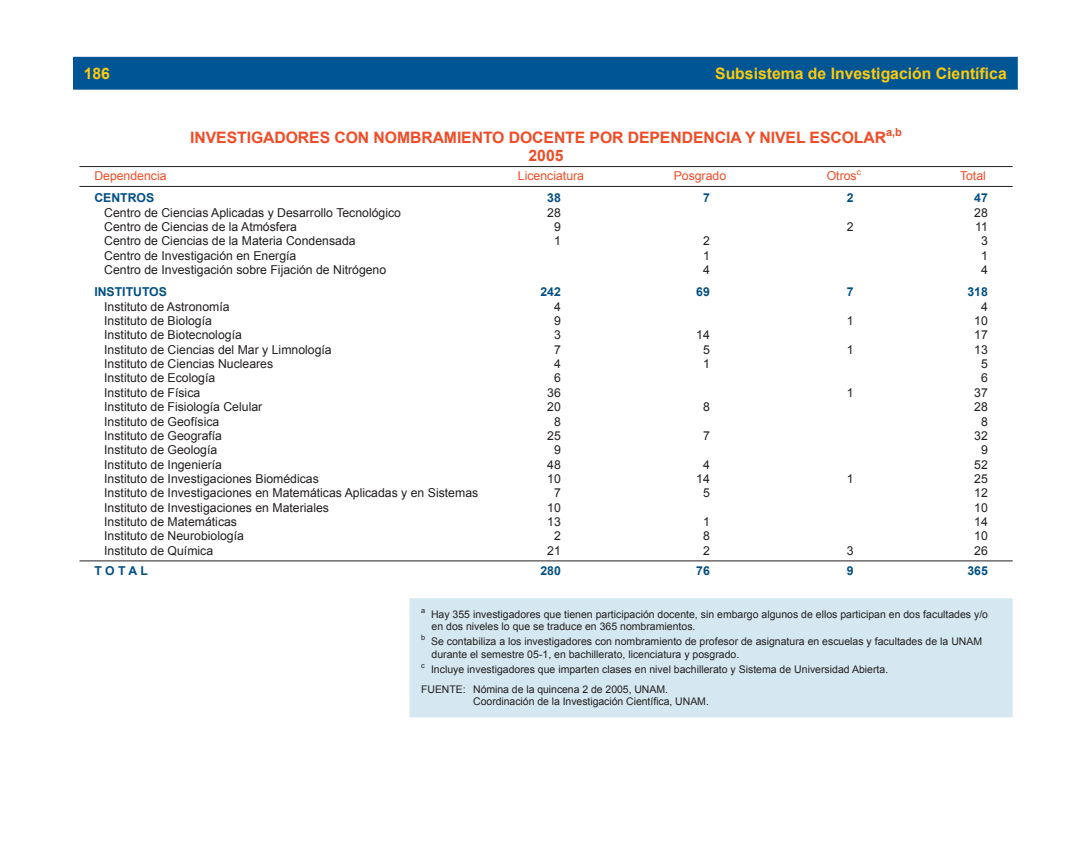
<style>
.page{position:relative;width:1092px;height:844px;background:#fff}
.page>*{position:absolute;margin:0;border:0;box-sizing:border-box;transform-origin:0 0}
.t1{font:700 15.75px "Arial";letter-spacing:-.005em;color:#f04c27}
.t2{font:700 15.75px "Arial";color:#feca0a}
.t3{font:12.25px "Arial";color:#231f20}
.t4{font:700 12.25px "Arial";color:#014f86}
.t5{font:12.25px "Arial";color:#f04c27}
.t6{font:700 11.03px "Arial";color:#f04c27}
.t7{font:10.5px/12.2px "Arial";color:#231f20}
.t8{font:7.35px "Arial";color:#231f20}
</style>
<div class="page">
<div style="left:74px;top:57px;width:943px;height:32px;background:#005595"></div>
<div style="left:410px;top:599px;width:601px;height:117px;background:#d5e8f1"></div>
<div style="left:409px;top:598px;width:603px;height:119px;border:2px solid #d5e8f1"></div>
<hr style="left:79px;top:166px;width:933px;height:1px;background:#231f20">
<hr style="left:79px;top:186px;width:933px;height:1px;background:#231f20">
<hr style="left:79px;top:560px;width:933px;height:1px;background:#231f20">
<p class="t2" style="left:84px;top:65px;width:28px">186</p>
<p class="t2" style="left:715px;top:65px;width:293px">Subsistema de Investigación Científica</p>
<p class="t1" style="left:190px;top:129px;width:697px">INVESTIGADORES CON NOMBRAMIENTO DOCENTE POR DEPENDENCIA Y NIVEL ESCOLAR</p>
<p class="t6" style="left:886px;top:126px;width:17px">a,b</p>
<p class="t1" style="left:528px;top:146px;width:37px">2005</p>
<p class="t5" style="left:94px;top:169px;width:74px">Dependencia</p>
<p class="t5" style="left:518px;top:169px;width:68px">Licenciatura</p>
<p class="t5" style="left:673px;top:169px;width:54px">Posgrado</p>
<p class="t5" style="left:826px;top:169px;width:36px">Otros<sup>c</sup></p>
<p class="t5" style="left:959px;top:169px;width:27px">Total</p>
<p class="t4" style="left:94px;top:191px;width:61px">CENTROS</p>
<p class="t4" style="left:547px;top:191px;width:15px">38</p>
<p class="t4" style="left:703px;top:191px;width:8px">7</p>
<p class="t4" style="left:846px;top:191px;width:8px">2</p>
<p class="t4" style="left:974px;top:191px;width:15px">47</p>
<p class="t3" style="left:104px;top:205px;width:298px">Centro de Ciencias Aplicadas y Desarrollo Tecnológico</p>
<p class="t3" style="left:547px;top:205px;width:15px">28</p>
<p class="t3" style="left:974px;top:205px;width:15px">28</p>
<p class="t3" style="left:104px;top:220px;width:194px">Centro de Ciencias de la Atmósfera</p>
<p class="t3" style="left:554px;top:220px;width:8px">9</p>
<p class="t3" style="left:846px;top:220px;width:8px">2</p>
<p class="t3" style="left:975px;top:220px;width:14px">11</p>
<p class="t3" style="left:104px;top:234px;width:253px">Centro de Ciencias de la Materia Condensada</p>
<p class="t3" style="left:554px;top:234px;width:8px">1</p>
<p class="t3" style="left:703px;top:234px;width:8px">2</p>
<p class="t3" style="left:980px;top:234px;width:8px">3</p>
<p class="t3" style="left:104px;top:248px;width:194px">Centro de Investigación en Energía</p>
<p class="t3" style="left:703px;top:248px;width:8px">1</p>
<p class="t3" style="left:980px;top:248px;width:8px">1</p>
<p class="t3" style="left:104px;top:263px;width:283px">Centro de Investigación sobre Fijación de Nitrógeno</p>
<p class="t3" style="left:703px;top:263px;width:8px">4</p>
<p class="t3" style="left:980px;top:263px;width:8px">4</p>
<p class="t4" style="left:94px;top:285px;width:74px">INSTITUTOS</p>
<p class="t4" style="left:540px;top:285px;width:22px">242</p>
<p class="t4" style="left:696px;top:285px;width:15px">69</p>
<p class="t4" style="left:846px;top:285px;width:8px">7</p>
<p class="t4" style="left:967px;top:285px;width:22px">318</p>
<p class="t3" style="left:104px;top:299px;width:127px">Instituto de Astronomía</p>
<p class="t3" style="left:554px;top:299px;width:8px">4</p>
<p class="t3" style="left:980px;top:299px;width:8px">4</p>
<p class="t3" style="left:104px;top:314px;width:109px">Instituto de Biología</p>
<p class="t3" style="left:554px;top:314px;width:8px">9</p>
<p class="t3" style="left:846px;top:314px;width:8px">1</p>
<p class="t3" style="left:974px;top:314px;width:15px">10</p>
<p class="t3" style="left:104px;top:328px;width:139px">Instituto de Biotecnología</p>
<p class="t3" style="left:554px;top:328px;width:8px">3</p>
<p class="t3" style="left:696px;top:328px;width:15px">14</p>
<p class="t3" style="left:974px;top:328px;width:15px">17</p>
<p class="t3" style="left:104px;top:342px;width:229px">Instituto de Ciencias del Mar y Limnología</p>
<p class="t3" style="left:554px;top:342px;width:8px">7</p>
<p class="t3" style="left:703px;top:342px;width:8px">5</p>
<p class="t3" style="left:846px;top:342px;width:8px">1</p>
<p class="t3" style="left:974px;top:342px;width:15px">13</p>
<p class="t3" style="left:104px;top:357px;width:170px">Instituto de Ciencias Nucleares</p>
<p class="t3" style="left:554px;top:357px;width:8px">4</p>
<p class="t3" style="left:703px;top:357px;width:8px">1</p>
<p class="t3" style="left:980px;top:357px;width:8px">5</p>
<p class="t3" style="left:104px;top:371px;width:112px">Instituto de Ecología</p>
<p class="t3" style="left:554px;top:371px;width:8px">6</p>
<p class="t3" style="left:980px;top:371px;width:8px">6</p>
<p class="t3" style="left:104px;top:385px;width:98px">Instituto de Física</p>
<p class="t3" style="left:547px;top:385px;width:15px">36</p>
<p class="t3" style="left:846px;top:385px;width:8px">1</p>
<p class="t3" style="left:974px;top:385px;width:15px">37</p>
<p class="t3" style="left:104px;top:400px;width:159px">Instituto de Fisiología Celular</p>
<p class="t3" style="left:547px;top:400px;width:15px">20</p>
<p class="t3" style="left:703px;top:400px;width:8px">8</p>
<p class="t3" style="left:974px;top:400px;width:15px">28</p>
<p class="t3" style="left:104px;top:414px;width:117px">Instituto de Geofísica</p>
<p class="t3" style="left:554px;top:414px;width:8px">8</p>
<p class="t3" style="left:980px;top:414px;width:8px">8</p>
<p class="t3" style="left:104px;top:428px;width:119px">Instituto de Geografía</p>
<p class="t3" style="left:547px;top:428px;width:15px">25</p>
<p class="t3" style="left:703px;top:428px;width:8px">7</p>
<p class="t3" style="left:974px;top:428px;width:15px">32</p>
<p class="t3" style="left:104px;top:443px;width:115px">Instituto de Geología</p>
<p class="t3" style="left:554px;top:443px;width:8px">9</p>
<p class="t3" style="left:980px;top:443px;width:8px">9</p>
<p class="t3" style="left:104px;top:457px;width:119px">Instituto de Ingeniería</p>
<p class="t3" style="left:547px;top:457px;width:15px">48</p>
<p class="t3" style="left:703px;top:457px;width:8px">4</p>
<p class="t3" style="left:974px;top:457px;width:15px">52</p>
<p class="t3" style="left:104px;top:471px;width:216px">Instituto de Investigaciones Biomédicas</p>
<p class="t3" style="left:547px;top:471px;width:15px">10</p>
<p class="t3" style="left:696px;top:471px;width:15px">14</p>
<p class="t3" style="left:846px;top:471px;width:8px">1</p>
<p class="t3" style="left:974px;top:471px;width:15px">25</p>
<p class="t3" style="left:104px;top:486px;width:375px">Instituto de Investigaciones en Matemáticas Aplicadas y en Sistemas</p>
<p class="t3" style="left:554px;top:486px;width:8px">7</p>
<p class="t3" style="left:703px;top:486px;width:8px">5</p>
<p class="t3" style="left:974px;top:486px;width:15px">12</p>
<p class="t3" style="left:104px;top:500px;width:226px">Instituto de Investigaciones en Materiales</p>
<p class="t3" style="left:547px;top:500px;width:15px">10</p>
<p class="t3" style="left:974px;top:500px;width:15px">10</p>
<p class="t3" style="left:104px;top:514px;width:134px">Instituto de Matemáticas</p>
<p class="t3" style="left:547px;top:514px;width:15px">13</p>
<p class="t3" style="left:703px;top:514px;width:8px">1</p>
<p class="t3" style="left:974px;top:514px;width:15px">14</p>
<p class="t3" style="left:104px;top:529px;width:141px">Instituto de Neurobiología</p>
<p class="t3" style="left:554px;top:529px;width:8px">2</p>
<p class="t3" style="left:703px;top:529px;width:8px">8</p>
<p class="t3" style="left:974px;top:529px;width:15px">10</p>
<p class="t3" style="left:104px;top:543px;width:110px">Instituto de Química</p>
<p class="t3" style="left:547px;top:543px;width:15px">21</p>
<p class="t3" style="left:703px;top:543px;width:8px">2</p>
<p class="t3" style="left:846px;top:543px;width:8px">3</p>
<p class="t3" style="left:974px;top:543px;width:15px">26</p>
<p class="t4" style="left:94px;top:563px;width:55px">T O T A L</p>
<p class="t4" style="left:540px;top:563px;width:22px">280</p>
<p class="t4" style="left:696px;top:563px;width:15px">76</p>
<p class="t4" style="left:846px;top:563px;width:8px">9</p>
<p class="t4" style="left:967px;top:563px;width:22px">365</p>
<p class="t8" style="left:421px;top:606px;width:6px">a</p>
<p class="t7" style="left:431px;top:607px;width:558px">Hay 355 investigadores que tienen participación docente, sin embargo algunos de ellos participan en dos facultades y/o en dos niveles lo que se traduce en 365 nombramientos.</p>
<p class="t7" style="left:431px;top:635px;width:552px;text-indent:-10px"><sup>b</sup> Se contabiliza a los investigadores con nombramiento de profesor de asignatura en escuelas y facultades de la UNAM durante el semestre 05-1, en bachillerato, licenciatura y posgrado.</p>
<p class="t7" style="left:421px;top:659px;width:468px;line-height:19.9px"><sup>c</sup> Incluye investigadores que imparten clases en nivel bachillerato y Sistema de Universidad Abierta.<br>FUENTE: Nómina de la quincena 2 de 2005, UNAM.</p>
<p class="t7" style="left:473px;top:695px;width:237px">Coordinación de la Investigación Científica, UNAM.</p>
</div>
